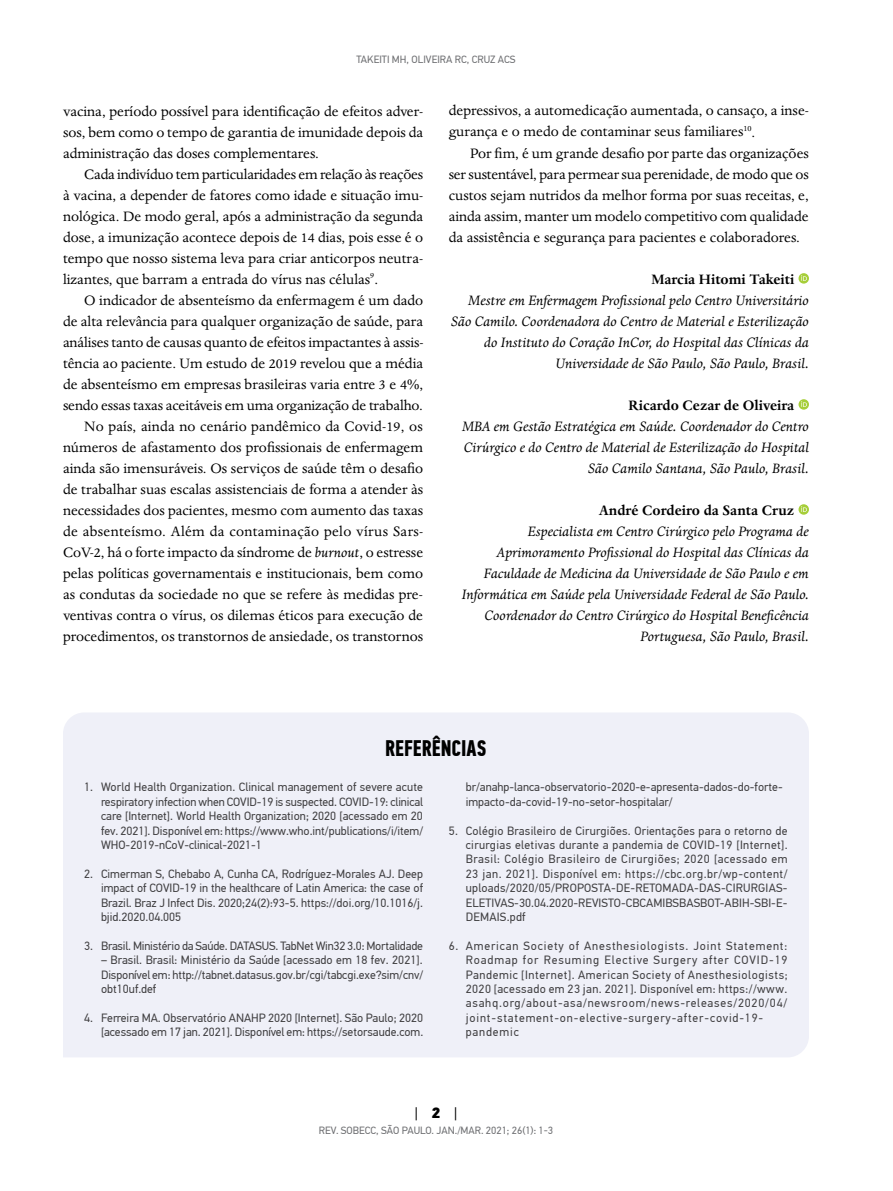
<style>
.page{position:relative;width:893px;height:1191px;background:#fff}
.page>*{position:absolute;margin:0;border:0;box-sizing:border-box;transform-origin:0 0}
.t1{font:700 22.5px "PF Din Text Comp Pro";color:#000}
.t2{font:15.75px/21px "Dante MT Std";color:#000;text-align:justify}
.t3{font:italic 15.75px/21px "Dante MT Std";color:#000;text-align:right}
.t4{font:700 15.75px "Dante MT Std";color:#000}
.t5{font:15px "PF Din Text Pro";color:#000}
.t6{font:12px/14.4px "PF Din Text Pro";color:#414042;text-align:justify}
.t7{font:12px/14.4px "PF Din Text Pro";letter-spacing:.07em;color:#414042}
.t8{font:10.5px "PF Din Text Pro";color:#6d6e71}
.s1{font-style:italic}
.s2{font-weight:900}
</style>
<div class="page">
<svg style="left:798px;top:273px;width:11px;height:11px"></svg>
<svg style="left:801px;top:275px;width:6px;height:6px"></svg>
<svg style="left:798px;top:399px;width:11px;height:11px"></svg>
<svg style="left:801px;top:401px;width:6px;height:6px"></svg>
<svg style="left:798px;top:504px;width:11px;height:11px"></svg>
<svg style="left:801px;top:506px;width:6px;height:6px"></svg>
<div style="left:63px;top:713px;width:746px;height:344px;background:#eff0f8"></div>
<p class="t8" style="left:356px;top:53px;width:161px">TAKEITI MH, OLIVEIRA RC, CRUZ ACS</p>
<p class="t2" style="left:63px;top:100px;width:362px">vacina, período possível para identificação de efeitos adver&shy;sos, bem como o tempo de garantia de imunidade depois da administração das doses complementares.</p>
<p class="t2" style="left:63px;top:163px;width:362px;text-indent:21px">Cada indivíduo tem particularidades em relação às reações à vacina, a depender de fatores como idade e situação imu&shy;nológica. De modo geral, após a administração da segunda dose, a imunização acontece depois de 14 dias, pois esse é o tempo que nosso sistema leva para criar anticorpos neutra&shy;lizantes, que barram a entrada do vírus nas células<sup>9</sup>.</p>
<p class="t2" style="left:63px;top:289px;width:362px;text-align:right">O indicador de absenteísmo da enfermagem é um dado<br>de alta relevância para qualquer organização de saúde, para análises tanto de causas quanto de efeitos impactantes à assis&shy;tência ao paciente. Um estudo de 2019 revelou que a média de absenteísmo em empresas brasileiras varia entre 3 e 4%, sendo essas taxas aceitáveis em uma organização de trabalho.<br>No país, ainda no cenário pandêmico da Covid-19, os números de afastamento dos profissionais de enfermagem ainda são imensuráveis. Os serviços de saúde têm o desafio de trabalhar suas escalas assistenciais de forma a atender às necessidades dos pacientes, mesmo com aumento das taxas de absenteísmo. Além da contaminação pelo vírus Sars-CoV-2, há o forte impacto da síndrome de <span class="s1">burnout</span>, o estresse pelas políticas governamentais e institucionais, bem como as condutas da sociedade no que se refere às medidas pre&shy;ventivas contra o vírus, os dilemas éticos para execução de procedimentos, os transtornos de ansiedade, os transtornos</p>
<p class="t2" style="left:449px;top:100px;width:362px">depressivos, a automedicação aumentada, o cansaço, a inse&shy;gurança e o medo de contaminar seus familiares<sup>10</sup>.</p>
<p class="t2" style="left:449px;top:142px;width:362px;text-indent:21px">Por fim, é um grande desafio por parte das organizações ser sustentável, para permear sua perenidade, de modo que os custos sejam nutridos da melhor forma por suas receitas, e, ainda assim, manter um modelo competitivo com qualidade da assistência e segurança para pacientes e colaboradores.</p>
<p class="t4" style="left:651px;top:270px;width:144px">Marcia Hitomi Takeiti</p>
<p class="t3" style="left:451px;top:290px;width:360px">Mestre em Enfermagem Profissional pelo Centro Universitário São Camilo. Coordenadora do Centro de Material e Esterilização do Instituto do Coração InCor, do Hospital das Clínicas da Universidade de São Paulo, São Paulo, Brasil.</p>
<p class="t4" style="left:629px;top:396px;width:167px">Ricardo Cezar de Oliveira</p>
<p class="t3" style="left:462px;top:416px;width:348px">MBA em Gestão Estratégica em Saúde. Coordenador do Centro<br>Cirúrgico e do Centro de Material de Esterilização do Hospital<br>São Camilo Santana, São Paulo, Brasil.</p>
<p class="t4" style="left:599px;top:501px;width:197px">André Cordeiro da Santa Cruz</p>
<p class="t3" style="left:462px;top:521px;width:349px">Especialista em Centro Cirúrgico pelo Programa de Aprimoramento Profissional do Hospital das Clínicas da Faculdade de Medicina da Universidade de São Paulo e em Informática em Saúde pela Universidade Federal de São Paulo.<br>Coordenador do Centro Cirúrgico do Hospital Beneficência Portuguesa, São Paulo, Brasil.</p>
<h1 class="t1" style="left:385px;top:734px;width:103px">REFERÊNCIAS</h1>
<p class="t6" style="left:101px;top:780px;width:324px;text-indent:-17px">1. World Health Organization. Clinical management of severe acute respiratory infection when COVID-19 is suspected. COVID-19: clinical care [Internet]. World Health Organization; 2020 [acessado em 20 fev. 2021]. Disponível em: https://www.who.int/publications/i/item/ WHO-2019-nCoV-clinical-2021-1</p>
<p class="t6" style="left:101px;top:866px;width:323px;text-indent:-17px">2. Cimerman S, Chebabo A, Cunha CA, Rodríguez-Morales AJ. Deep impact of COVID-19 in the healthcare of Latin America: the case of Brazil. Braz J Infect Dis. 2020;24(2):93-5. https://doi.org/10.1016/j. bjid.2020.04.005</p>
<p class="t6" style="left:84px;top:938px;width:340px">3. Brasil. Ministério da Saúde. DATASUS. TabNet Win32 3.0: Mortalidade</p>
<p class="t6" style="left:101px;top:953px;width:324px">– Brasil. Brasil: Ministério da Saúde [acessado em 18 fev. 2021].<br>Disponível em: http://tabnet.datasus.gov.br/cgi/tabcgi.exe?sim/cnv/ obt10uf.def</p>
<p class="t6" style="left:84px;top:1010px;width:341px;text-align:right">4. Ferreira MA. Observatório ANAHP 2020 [Internet]. São Paulo; 2020 [acessado em 17 jan. 2021]. Disponível em: https://setorsaude.com.</p>
<p class="t6" style="left:466px;top:780px;width:318px">br/anahp-lanca-observatorio-2020-e-apresenta-dados-do-forte&shy;impacto-da-covid-19-no-setor-hospitalar/</p>
<p class="t6" style="left:466px;top:823px;width:323px;text-indent:-17px">5. Colégio Brasileiro de Cirurgiões. Orientações para o retorno de cirurgias eletivas durante a pandemia de COVID-19 [Internet].<br>Brasil: Colégio Brasileiro de Cirurgiões; 2020 [acessado em 23 jan. 2021]. Disponível em: https://cbc.org.br/wp-content/ uploads/2020/05/PROPOSTA-DE-RETOMADA-DAS-CIRURGIAS-ELETIVAS-30.04.2020-REVISTO-CBCAMIBSBASBOT-ABIH-SBI-E-DEMAIS.pdf</p>
<p class="t7" style="left:466px;top:938px;width:323px;text-indent:-17px">6. American Society of Anesthesiologists. Joint Statement:<br>Roadmap for Resuming Elective Surgery after COVID-19<br>Pandemic [Internet]. American Society of Anesthesiologists; 2020 [acessado em 23 jan. 2021]. Disponível em: https://www. asahq.org/about-asa/newsroom/news-releases/2020/04/ joint-statement-on-elective-surgery-after-covid-19- pandemic</p>
<p class="t5" style="left:415px;top:1103px;width:44px">| <span class="s2">2</span> |</p>
<p class="t8" style="left:319px;top:1124px;width:236px">REV. SOBECC, SÃO PAULO. JAN./MAR. 2021; 26(1): 1-3</p>
</div>
